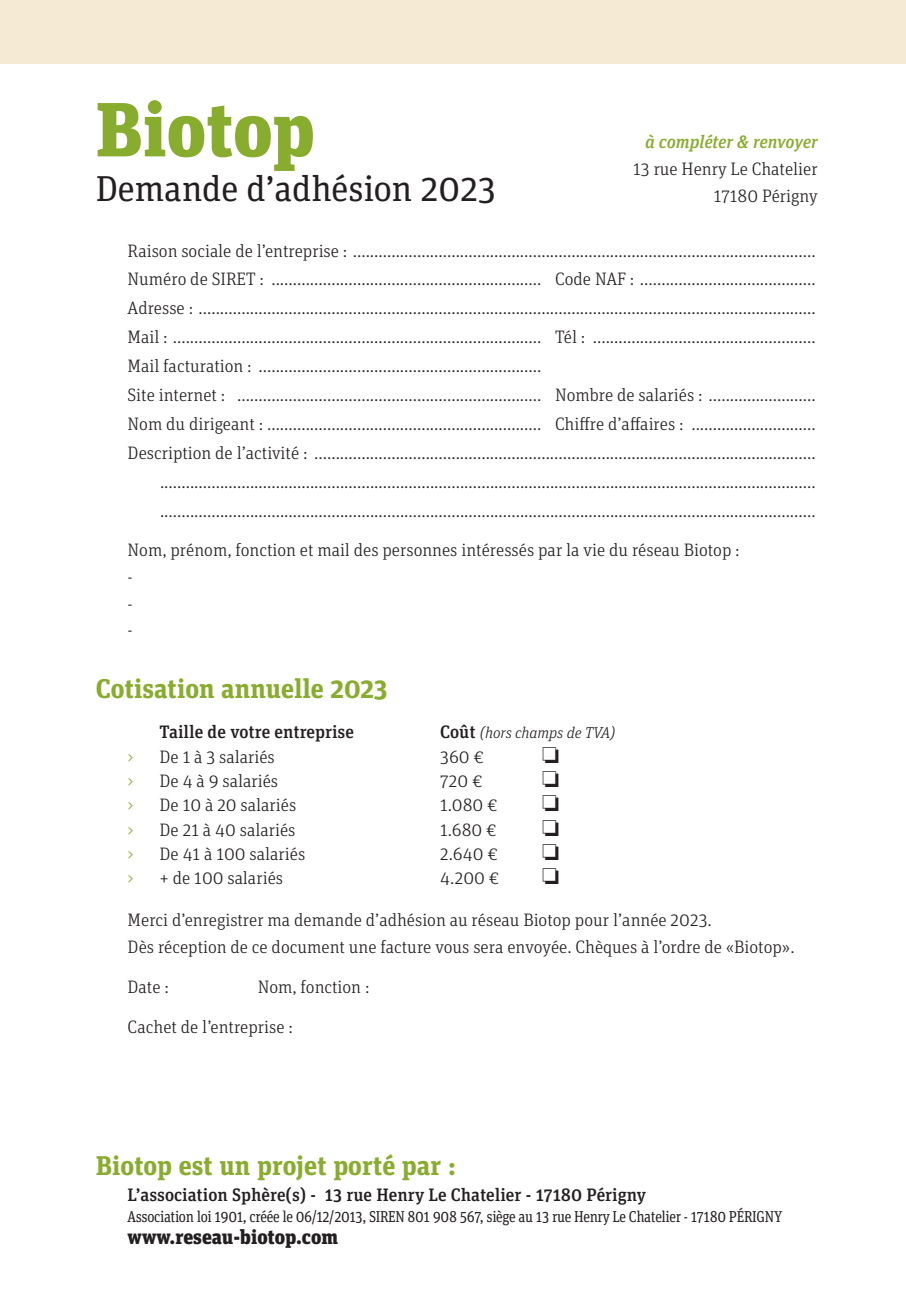
<style>
.page{position:relative;width:906px;height:1308px;background:#fff}
.page>*{position:absolute;margin:0;border:0;box-sizing:border-box;transform-origin:0 0}
.t1{font:900 76.5px "Unit Slab Pro";letter-spacing:-.005em;color:#88ac2e}
.t2{font:36px "Unit Slab Pro";letter-spacing:-.01em;color:#231f20}
.t3{font:700 27px "Unit Slab Pro";color:#88ac2e}
.t4{font:900 20.25px "Unit Slab Pro";color:#231f20}
.t5{font:300 18px/26.6px "Unit Slab Pro";color:#231f20}
.t6{font:500 18px "Unit Slab Pro";color:#231f20}
.t7{font:italic 500 18px "Unit Slab Pro";color:#88ac2e}
.t8{font:15.75px "Unit Slab Pro";letter-spacing:-.025em;color:#231f20;scale:.9 1}
.t9{font:italic 300 15.75px "Unit Slab Pro";color:#231f20}
.s1{font-weight:500;font-style:normal;font-size:18px}
.s2{color:#88ac2e}
</style>
<div class="page">
<div style="left:0;top:0;width:906px;height:64px;background:#f5ebd4"></div>
<h1 class="t1" style="left:96px;top:71px;width:221px">Biotop</h1>
<h2 class="t2" style="left:96px;top:165px;width:402px">Demande d’adhésion 2023</h2>
<p class="t5" style="left:128px;top:236px;width:689px">Raison sociale de l’entreprise : ............................................................................................................</p>
<p class="t5" style="left:128px;top:265px;width:689px">Numéro de SIRET : ............................................................... Code NAF : .........................................</p>
<p class="t5" style="left:128px;top:294px;width:689px">Adresse : ................................................................................................................................................</p>
<p class="t5" style="left:128px;top:323px;width:689px">Mail : ...................................................................................... Tél : ....................................................</p>
<p class="t5" style="left:128px;top:352px;width:415px">Mail facturation : ..................................................................</p>
<p class="t5" style="left:128px;top:381px;width:689px">Site internet : ....................................................................... Nombre de salariés : .........................</p>
<p class="t5" style="left:128px;top:410px;width:689px">Nom du dirigeant : ................................................................ Chiffre d’affaires : .............................</p>
<p class="t5" style="left:128px;top:439px;width:689px">Description de l’activité : .....................................................................................................................</p>
<p class="t5" style="left:160px;top:467px;width:657px">.........................................................................................................................................................</p>
<p class="t5" style="left:160px;top:496px;width:657px">.........................................................................................................................................................</p>
<p class="t5" style="left:128px;top:536px;width:613px">Nom, prénom, fonction et mail des personnes intéressés par la vie du réseau Biotop : -<br>-<br>-</p>
<p class="t7" style="left:645px;top:129px;width:174px">à compléter &amp; renvoyer</p>
<p class="t5" style="left:633px;top:155px;width:186px;text-align:right">13 rue Henry Le Chatelier<br>17180 Périgny</p>
<h3 class="t3" style="left:96px;top:669px;width:293px">Cotisation annuelle 2023</h3>
<p class="t6" style="left:159px;top:719px;width:196px">Taille de votre entreprise</p>
<p class="t9" style="left:440px;top:722px;width:177px"><span class="s1">Coût</span> (hors champs de TVA)</p>
<p class="t5" style="left:128px;top:742px;width:149px"><span class="s2">&gt;</span> De 1 à 3 salariés</p>
<p class="t5" style="left:440px;top:742px;width:45px">360 €</p>
<p class="t5" style="left:128px;top:767px;width:152px"><span class="s2">&gt;</span> De 4 à 9 salariés</p>
<p class="t5" style="left:440px;top:767px;width:44px">720 €</p>
<p class="t5" style="left:128px;top:791px;width:170px"><span class="s2">&gt;</span> De 10 à 20 salariés</p>
<p class="t5" style="left:440px;top:791px;width:59px">1.080 €</p>
<p class="t5" style="left:128px;top:815px;width:169px"><span class="s2">&gt;</span> De 21 à 40 salariés</p>
<p class="t5" style="left:440px;top:815px;width:58px">1.680 €</p>
<p class="t5" style="left:128px;top:840px;width:179px"><span class="s2">&gt;</span> De 41 à 100 salariés</p>
<p class="t5" style="left:440px;top:840px;width:59px">2.640 €</p>
<p class="t5" style="left:128px;top:864px;width:157px"><span class="s2">&gt;</span> + de 100 salariés</p>
<p class="t5" style="left:440px;top:864px;width:60px">4.200 €</p>
<p class="t5" style="left:128px;top:906px;width:668px">Merci d’enregistrer ma demande d’adhésion au réseau Biotop pour l’année 2023.<br>Dès réception de ce document une facture vous sera envoyée. Chèques à l’ordre de «Biotop».</p>
<p class="t5" style="left:128px;top:972px;width:43px">Date :</p>
<p class="t5" style="left:258px;top:972px;width:113px">Nom, fonction :</p>
<p class="t5" style="left:128px;top:1012px;width:167px">Cachet de l’entreprise :</p>
<h3 class="t3" style="left:96px;top:1145px;width:362px">Biotop est un projet porté par :</h3>
<p class="t6" style="left:128px;top:1182px;width:520px">L’association Sphère(s) - 13 rue Henry Le Chatelier - 17180 Périgny</p>
<p class="t8" style="left:128px;top:1205px;width:729px">Association loi 1901, créée le 06/12/2013, SIREN 801 908 567, siège au 13 rue Henry Le Chatelier - 17180 Périgny</p>
<p class="t4" style="left:128px;top:1221px;width:212px">www.reseau-biotop.com</p>
</div>
